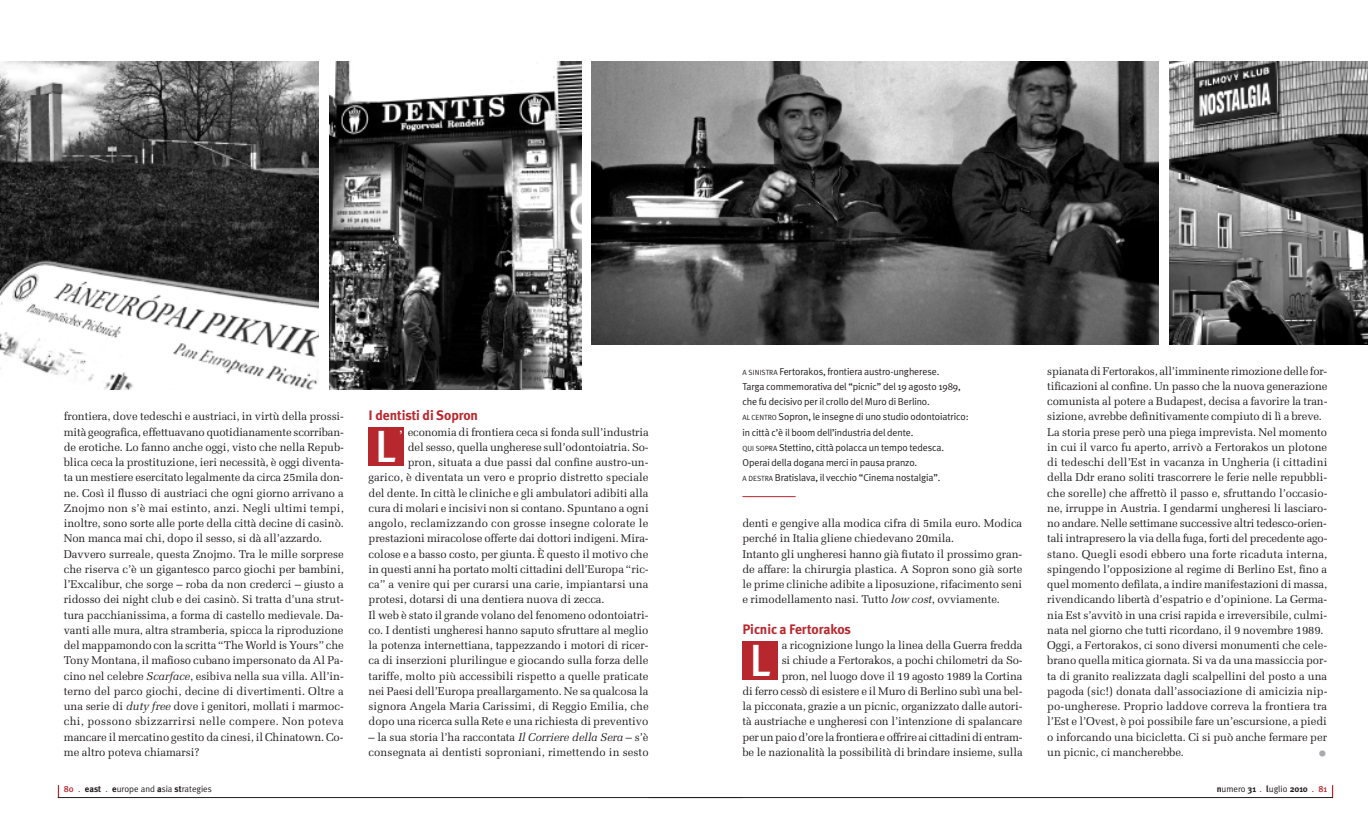
<style>
.page{position:relative;width:1368px;height:833px;background:#fff}
.page>*{position:absolute;margin:0;border:0;box-sizing:border-box;transform-origin:0 0}
.t1{font:500 45px "Meta Plus";color:#fff}
.t2{font:700 35px "Meta Plus";color:#a8a9ad}
.t3{font:15px "Melior";color:#fff}
.t4{font:700 13.75px "Meta Plus";letter-spacing:-.005em;color:#b7282e}
.t5{font:11.25px/15.2px "Melior";letter-spacing:-.005em;color:#231f20}
.t6{font:11.25px "Melior";letter-spacing:.015em;color:#231f20}
.t7{font:10px/15.2px "Meta Plus Normal";letter-spacing:-.01em;color:#231f20}
.t8{font:9px "Meta Plus Normal";letter-spacing:-.005em;color:#231f20}
.s1{font-style:italic}
.s2{font-family:"Meta Plus";font-weight:500;color:#b7282e}
.s3{color:#b7282e}
.s4{font-family:"Meta Plus";font-weight:700}
.s5{font-size:7.5px}
</style>
<div class="page">
<img style="left:0;top:61px;width:319px;height:329px">
<img style="left:592px;top:61px;width:567px;height:283px">
<img style="left:1169px;top:61px;width:199px;height:283px">
<svg style="left:1332px;top:785px;width:1px;height:12px"></svg>
<hr style="left:648px;top:797px;width:685px;height:1px;background:#231f20">
<svg style="left:58px;top:785px;width:1px;height:12px"></svg>
<hr style="left:58px;top:797px;width:684px;height:1px;background:#231f20">
<img style="left:330px;top:61px;width:251px;height:329px">
<div style="left:742px;top:640px;width:36px;height:39px;background:#b7282e"></div>
<div style="left:369px;top:427px;width:35px;height:39px;background:#b7282e"></div>
<hr style="left:742px;top:496px;width:53px;height:1px;background:#b7282e">
<p class="t5" style="left:64px;top:409px;width:282px">frontiera, dove tedeschi e austriaci, in virtù della prossi&shy;mità geografica, effettuavano quotidianamente scorriban&shy;de erotiche. Lo fanno anche oggi, visto che nella Repub&shy;blica ceca la prostituzione, ieri necessità, è oggi diventa&shy;ta un mestiere esercitato legalmente da circa 25mila don&shy;ne. Così il flusso di austriaci che ogni giorno arrivano a Znojmo non s’è mai estinto, anzi. Negli ultimi tempi, inoltre, sono sorte alle porte della città decine di casinò.<br>Non manca mai chi, dopo il sesso, si dà all’azzardo.<br>Davvero surreale, questa Znojmo. Tra le mille sorprese che riserva c’è un gigantesco parco giochi per bambini, l’Excalibur, che sorge – roba da non crederci – giusto a ridosso dei night club e dei casinò. Si tratta d’una strut&shy;tura pacchianissima, a forma di castello medievale. Da&shy;vanti alle mura, altra stramberia, spicca la riproduzione del mappamondo con la scritta “The World is Yours” che Tony Montana, il mafioso cubano impersonato da Al Pa&shy;cino nel celebre <span class="s1">Scarface</span>, esibiva nella sua villa. All’in&shy;terno del parco giochi, decine di divertimenti. Oltre a una serie di <span class="s1">duty free</span> dove i genitori, mollati i marmoc&shy;chi, possono sbizzarrirsi nelle compere. Non poteva mancare il mercatino gestito da cinesi, il Chinatown. Co&shy;me altro poteva chiamarsi?</p>
<p class="t8" style="left:64px;top:784px;width:150px"><span class="s2">80</span> <span class="s3">.</span> <span class="s4">east</span> <span class="s3">.</span> <span class="s4">e</span>urope and <span class="s4">a</span>sia <span class="s4">st</span>rategies</p>
<p class="t4" style="left:369px;top:407px;width:111px">I dentisti di Sopron</p>
<p class="t5" style="left:408px;top:424px;width:242px">economia di frontiera ceca si fonda sull’industria</p>
<p class="t5" style="left:408px;top:439px;width:242px">del sesso, quella ungherese sull’odontoiatria. So-</p>
<p class="t5" style="left:408px;top:454px;width:242px">pron, situata a due passi dal confine austro-un-</p>
<p class="t5" style="left:369px;top:470px;width:281px">garico, è diventata un vero e proprio distretto speciale</p>
<p class="t5" style="left:369px;top:485px;width:281px">del dente. In città le cliniche e gli ambulatori adibiti alla</p>
<p class="t5" style="left:369px;top:500px;width:282px">cura di molari e incisivi non si contano. Spuntano a ogni</p>
<p class="t6" style="left:369px;top:516px;width:281px">angolo, reclamizzando con grosse insegne colorate le</p>
<p class="t5" style="left:369px;top:531px;width:282px">prestazioni miracolose offerte dai dottori indigeni. Mira-</p>
<p class="t5" style="left:369px;top:546px;width:281px">colose e a basso costo, per giunta. È questo il motivo che</p>
<p class="t5" style="left:369px;top:561px;width:282px">in questi anni ha portato molti cittadini dell’Europa “ric-</p>
<p class="t5" style="left:369px;top:576px;width:281px">ca” a venire qui per curarsi una carie, impiantarsi una</p>
<p class="t5" style="left:369px;top:592px;width:238px">protesi, dotarsi di una dentiera nuova di zecca.</p>
<p class="t5" style="left:369px;top:607px;width:281px">Il web è stato il grande volano del fenomeno odontoiatri-</p>
<p class="t5" style="left:369px;top:622px;width:281px">co. I dentisti ungheresi hanno saputo sfruttare al meglio</p>
<p class="t5" style="left:369px;top:637px;width:281px">la potenza internettiana, tappezzando i motori di ricer-</p>
<p class="t5" style="left:369px;top:653px;width:281px">ca di inserzioni plurilingue e giocando sulla forza delle</p>
<p class="t5" style="left:369px;top:668px;width:281px">tariffe, molto più accessibili rispetto a quelle praticate</p>
<p class="t5" style="left:369px;top:683px;width:281px">nei Paesi dell’Europa preallargamento. Ne sa qualcosa la</p>
<p class="t5" style="left:369px;top:698px;width:282px">signora Angela Maria Carissimi, di Reggio Emilia, che</p>
<p class="t5" style="left:369px;top:714px;width:281px">dopo una ricerca sulla Rete e una richiesta di preventivo</p>
<p class="t5" style="left:369px;top:729px;width:282px">– la sua storia l’ha raccontata <span class="s1">Il Corriere della Sera</span> – s’è consegnata ai dentisti soproniani, rimettendo in sesto</p>
<h3 class="t3" style="left:399px;top:427px;width:6px">’</h3>
<h1 class="t1" style="left:375px;top:420px;width:23px">L</h1>
<p class="t7" style="left:742px;top:363px;width:228px"><span class="s5">A SINISTRA</span> Fertorakos, frontiera austro-ungherese.<br>Targa commemorativa del “picnic” del 19 agosto 1989, che fu decisivo per il crollo del Muro di Berlino.<br><span class="s5">AL CENTRO</span> Sopron, le insegne di uno studio odontoiatrico: in città c’è il boom dell’industria del dente.<br><span class="s5">QUI SOPRA</span> Stettino, città polacca un tempo tedesca.<br>Operai della dogana merci in pausa pranzo.<br><span class="s5">A DESTRA</span> Bratislava, il vecchio “Cinema nostalgia”.</p>
<p class="t5" style="left:742px;top:515px;width:281px">denti e gengive alla modica cifra di 5mila euro. Modica perché in Italia gliene chiedevano 20mila.<br>Intanto gli ungheresi hanno già fiutato il prossimo gran&shy;de affare: la chirurgia plastica. A Sopron sono già sorte le prime cliniche adibite a liposuzione, rifacimento seni e rimodellamento nasi. Tutto <span class="s1">low cost</span>, ovviamente.</p>
<p class="t4" style="left:742px;top:621px;width:110px">Picnic a Fertorakos</p>
<p class="t5" style="left:742px;top:637px;width:282px;text-align:right">a ricognizione lungo la linea della Guerra fredda<br>si chiude a Fertorakos, a pochi chilometri da So-<br>pron, nel luogo dove il 19 agosto 1989 la Cortina<br>di ferro cessò di esistere e il Muro di Berlino subì una bel&shy;la picconata, grazie a un picnic, organizzato dalle autori&shy;tà austriache e ungheresi con l’intenzione di spalancare per un paio d’ore la frontiera e offrire ai cittadini di entram&shy;be le nazionalità la possibilità di brindare insieme, sulla</p>
<h1 class="t1" style="left:749px;top:634px;width:23px">L</h1>
<p class="t5" style="left:1047px;top:363px;width:282px">spianata di Fertorakos, all’imminente rimozione delle for&shy;tificazioni al confine. Un passo che la nuova generazione comunista al potere a Budapest, decisa a favorire la tran&shy;sizione, avrebbe definitivamente compiuto di lì a breve.<br>La storia prese però una piega imprevista. Nel momento in cui il varco fu aperto, arrivò a Fertorakos un plotone di tedeschi dell’Est in vacanza in Ungheria (i cittadini della Ddr erano soliti trascorrere le ferie nelle repubbli&shy;che sorelle) che affrettò il passo e, sfruttando l’occasio&shy;ne, irruppe in Austria. I gendarmi ungheresi li lasciaro&shy;no andare. Nelle settimane successive altri tedesco-orien&shy;tali intrapresero la via della fuga, forti del precedente ago&shy;stano. Quegli esodi ebbero una forte ricaduta interna, spingendo l’opposizione al regime di Berlino Est, fino a quel momento defilata, a indire manifestazioni di massa, rivendicando libertà d’espatrio e d’opinione. La Germa&shy;nia Est s’avvitò in una crisi rapida e irreversibile, culmi&shy;nata nel giorno che tutti ricordano, il 9 novembre 1989.<br>Oggi, a Fertorakos, ci sono diversi monumenti che cele&shy;brano quella mitica giornata. Si va da una massiccia por&shy;ta di granito realizzata dagli scalpellini del posto a una pagoda (sic!) donata dall’associazione di amicizia nip&shy;po-ungherese. Proprio laddove correva la frontiera tra l’Est e l’Ovest, è poi possibile fare un’escursione, a piedi o inforcando una bicicletta. Ci si può anche fermare per un picnic, ci mancherebbe.</p>
<h2 class="t2" style="left:1318px;top:723px;width:11px">.</h2>
<p class="t8" style="left:1217px;top:784px;width:112px"><span class="s4">n</span>umero <span class="s4">31</span> <span class="s3">.</span> <span class="s4">l</span>uglio <span class="s4">2010</span> <span class="s3">.</span> <span class="s2">81</span></p>
</div>
